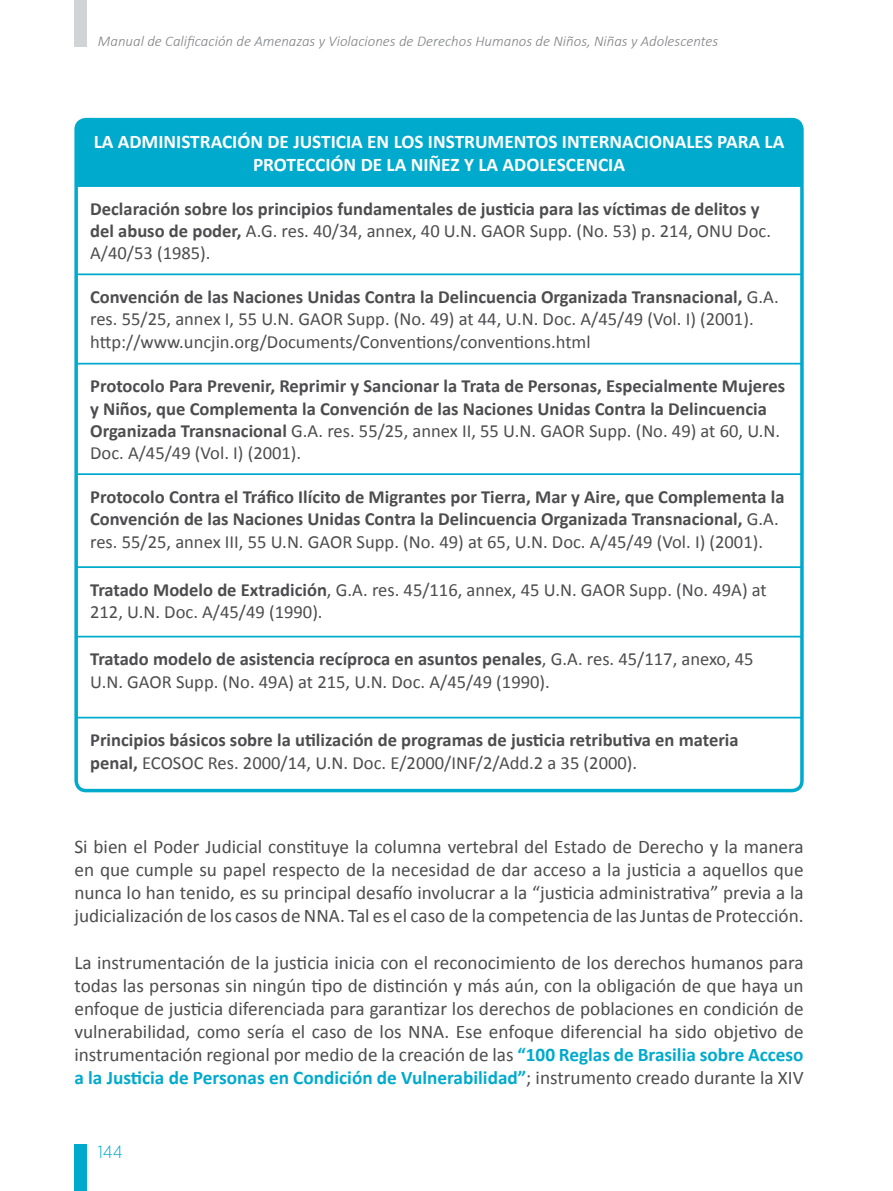
<style>
.page{position:relative;width:893px;height:1191px;background:#fff}
.page>*{position:absolute;margin:0;border:0;box-sizing:border-box;transform-origin:0 0}
.t1{font:19.25px/23.1px "Calibri";color:#4d4d4f;text-align:justify}
.t2{font:700 19.25px/23.1px "Calibri";color:#fff;text-align:center}
.t3{font:700 18.55px/22.2px "Calibri";color:#4d4d4f}
.t4{font:18.55px/22.2px "Calibri";color:#4d4d4f}
.t5{font:300 17.5px "Gotham Narrow";color:#00aacd}
.t6{font:italic 300 14.88px "Calibri";color:#808285}
.s1{font-weight:400}
.s2{font-weight:700}
.s3{font-weight:700;color:#00aacd}
</style>
<div class="page">
<div style="left:74px;top:1143px;width:13px;height:48px;background:#00aacd"></div>
<div style="left:74px;top:0;width:13px;height:47px;background:#d1d3d4"></div>
<div style="left:76px;top:120px;width:726px;height:66px;background:#00aacd"></div>
<hr style="left:76px;top:273px;width:726px;height:2px;background:#00aacd">
<hr style="left:76px;top:363px;width:726px;height:1px;background:#00aacd">
<hr style="left:76px;top:473px;width:726px;height:2px;background:#00aacd">
<hr style="left:76px;top:566px;width:726px;height:2px;background:#00aacd">
<hr style="left:76px;top:635px;width:726px;height:2px;background:#00aacd">
<hr style="left:802px;top:120px;width:1px;height:65px;background:#00aacd">
<hr style="left:76px;top:185px;width:726px;height:2px;background:#00aacd">
<hr style="left:76px;top:716px;width:726px;height:2px;background:#00aacd">
<hr style="left:76px;top:718px;width:1px;height:72px;background:#00aacd">
<hr style="left:802px;top:718px;width:1px;height:72px;background:#00aacd">
<div style="left:74px;top:118px;width:730px;height:674px;border:4px solid #00aacd;border-radius:10px"></div>
<p class="t6" style="left:98px;top:32px;width:622px">Manual de Calificación de Amenazas y Violaciones de Derechos Humanos de Niños, Niñas y Adolescentes</p>
<p class="t2" style="left:94px;top:129px;width:692px">LA ADMINISTRACIÓN DE JUSTICIA EN LOS INSTRUMENTOS INTERNACIONALES PARA LA<br>PROTECCIÓN DE LA NIÑEZ Y LA ADOLESCENCIA</p>
<p class="t3" style="left:90px;top:197px;width:682px">Declaración sobre los principios fundamentales de justicia para las víctimas de delitos y del abuso de poder, <span class="s1">A.G. res. 40/34, annex, 40 U.N. GAOR Supp. (No. 53) p. 214, ONU Doc.<br>A/40/53 (1985).</span></p>
<p class="t4" style="left:90px;top:285px;width:690px"><span class="s2">Convención de las Naciones Unidas Contra la Delincuencia Organizada Transnacional,</span> G.A. res. 55/25, annex I, 55 U.N. GAOR Supp. (No. 49) at 44, U.N. Doc. A/45/49 (Vol. I) (2001). http://www.uncjin.org/Documents/Conventions/conventions.html</p>
<p class="t3" style="left:90px;top:374px;width:696px">Protocolo Para Prevenir, Reprimir y Sancionar la Trata de Personas, Especialmente Mujeres y Niños, que Complementa la Convención de las Naciones Unidas Contra la Delincuencia Organizada Transnacional <span class="s1">G.A. res. 55/25, annex II, 55 U.N. GAOR Supp. (No. 49) at 60, U.N.<br>Doc. A/45/49 (Vol. I) (2001).</span></p>
<p class="t3" style="left:90px;top:485px;width:696px">Protocolo Contra el Tráfico Ilícito de Migrantes por Tierra, Mar y Aire, que Complementa la<br>Convención de las Naciones Unidas Contra la Delincuencia Organizada Transnacional, <span class="s1">G.A. res. 55/25, annex III, 55 U.N. GAOR Supp. (No. 49) at 65, U.N. Doc. A/45/49 (Vol. I) (2001).</span></p>
<p class="t4" style="left:90px;top:578px;width:678px"><span class="s2">Tratado Modelo de Extradición</span>, G.A. res. 45/116, annex, 45 U.N. GAOR Supp. (No. 49A) at<br>212, U.N. Doc. A/45/49 (1990).</p>
<p class="t4" style="left:90px;top:647px;width:665px"><span class="s2">Tratado modelo de asistencia recíproca en asuntos penales</span>, G.A. res. 45/117, anexo, 45<br>U.N. GAOR Supp. (No. 49A) at 215, U.N. Doc. A/45/49 (1990).</p>
<p class="t3" style="left:90px;top:728px;width:650px">Principios básicos sobre la utilización de programas de justicia retributiva en materia penal, <span class="s1">ECOSOC Res. 2000/14, U.N. Doc. E/2000/INF/2/Add.2 a 35 (2000).</span></p>
<p class="t1" style="left:74px;top:834px;width:731px">Si bien el Poder Judicial constituye la columna vertebral del Estado de Derecho y la manera en que cumple su papel respecto de la necesidad de dar acceso a la justicia a aquellos que nunca lo han tenido, es su principal desafío involucrar a la “justicia administrativa” previa a la judicialización de los casos de NNA. Tal es el caso de la competencia de las Juntas de Protección.</p>
<p class="t1" style="left:74px;top:950px;width:731px">La instrumentación de la justicia inicia con el reconocimiento de los derechos humanos para todas las personas sin ningún tipo de distinción y más aún, con la obligación de que haya un enfoque de justicia diferenciada para garantizar los derechos de poblaciones en condición de vulnerabilidad, como sería el caso de los NNA. Ese enfoque diferencial ha sido objetivo de instrumentación regional por medio de la creación de las <span class="s3">“100 Reglas de Brasilia sobre Acceso a la Justicia de Personas en Condición de Vulnerabilidad”</span>; instrumento creado durante la XIV</p>
<p class="t5" style="left:98px;top:1141px;width:26px">144</p>
</div>
